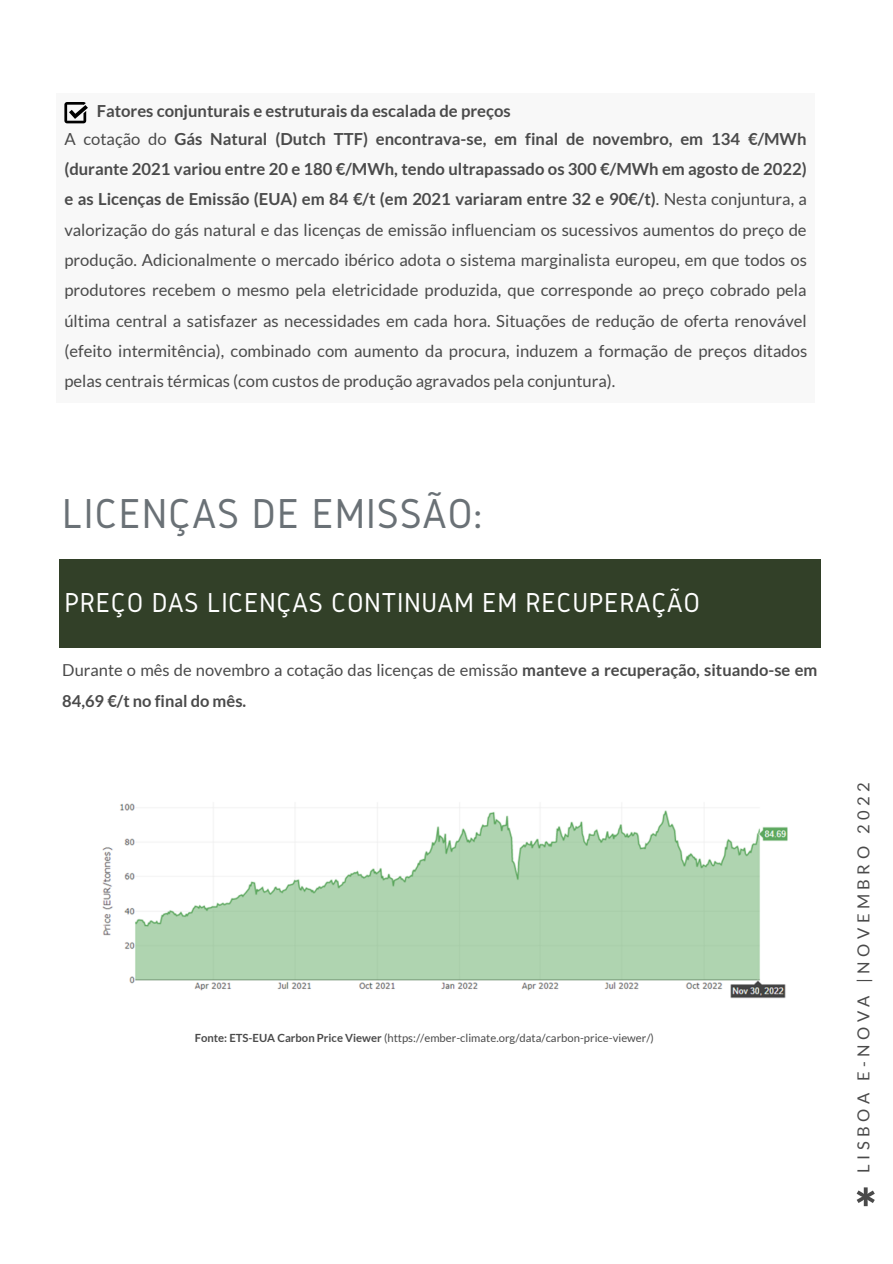
<style>
.page{position:relative;width:893px;height:1264px;background:#fff}
.page>*{position:absolute;margin:0;border:0;box-sizing:border-box;transform-origin:0 0}
.t1{font:900 52.95px "Lato Latin";color:#4a4a4a}
.t2{font:43.5px "Gidole";letter-spacing:.02em;color:#6a7176}
.t3{font:28.5px "Gidole";letter-spacing:.02em;color:#fff}
.t4{font:16.65px/30.3px "Lato";color:#4a4a4a;text-align:justify}
.t5{font:700 16.65px "Lato";color:#4a4a4a}
.t6{font:700 16.5px/30.3px "Lato";color:#4a4a4a}
.t7{font:16.5px "Lato";letter-spacing:.27em;color:#4a4a4a}
.t8{font:11.25px "Lato";color:#4a4a4a}
.s1{font-weight:700}
.s2{font-weight:400}
</style>
<div class="page">
<div style="left:60px;top:559px;width:761px;height:88px;background:#324028"></div>
<div style="left:57px;top:93px;width:757px;height:310px;background:#f8f8f8"></div>
<svg style="left:64px;top:102px;width:24px;height:21px"></svg>
<img style="left:102px;top:803px;width:686px;height:196px">
<p class="t5" style="left:97px;top:100px;width:415px">Fatores conjunturais e estruturais da escalada de preços</p>
<p class="t4" style="left:64px;top:123px;width:744px">A cotação do <span class="s1">Gás Natural (Dutch TTF) encontrava-se, em final de novembro, em 134 €/MWh (durante 2021 variou entre 20 e 180 €/MWh, tendo ultrapassado os 300 €/MWh em agosto de 2022) e as Licenças de Emissão (EUA) em 84 €/t (em 2021 variaram entre 32 e 90€/t)</span>. Nesta conjuntura, a valorização do gás natural e das licenças de emissão influenciam os sucessivos aumentos do preço de produção. Adicionalmente o mercado ibérico adota o sistema marginalista europeu, em que todos os produtores recebem o mesmo pela eletricidade produzida, que corresponde ao preço cobrado pela última central a satisfazer as necessidades em cada hora. Situações de redução de oferta renovável (efeito intermitência), combinado com aumento da procura, induzem a formação de preços ditados pelas centrais térmicas (com custos de produção agravados pela conjuntura).</p>
<h2 class="t2" style="left:62px;top:489px;width:421px">LICENÇAS DE EMISSÃO:</h2>
<h3 class="t3" style="left:64px;top:587px;width:637px">PREÇO DAS LICENÇAS CONTINUAM EM RECUPERAÇÃO</h3>
<p class="t6" style="left:62px;top:654px;width:756px"><span class="s2">Durante o mês de novembro a cotação das licenças de emissão</span> manteve a recuperação, situando-se em<br>84,69 €/t no final do mês.</p>
<p class="t8" style="left:195px;top:1030px;width:460px"><span class="s1">Fonte: ETS-EUA Carbon Price Viewer</span> (https://ember-climate.org/data/carbon-price-viewer/)</p>
<p class="t7" style="left:853px;top:1172px;width:392px;rotate:-90deg">LISBOA E-NOVA |NOVEMBRO 2022</p>
<h1 class="t1" style="left:854px;top:1185px;width:24px">*</h1>
</div>
